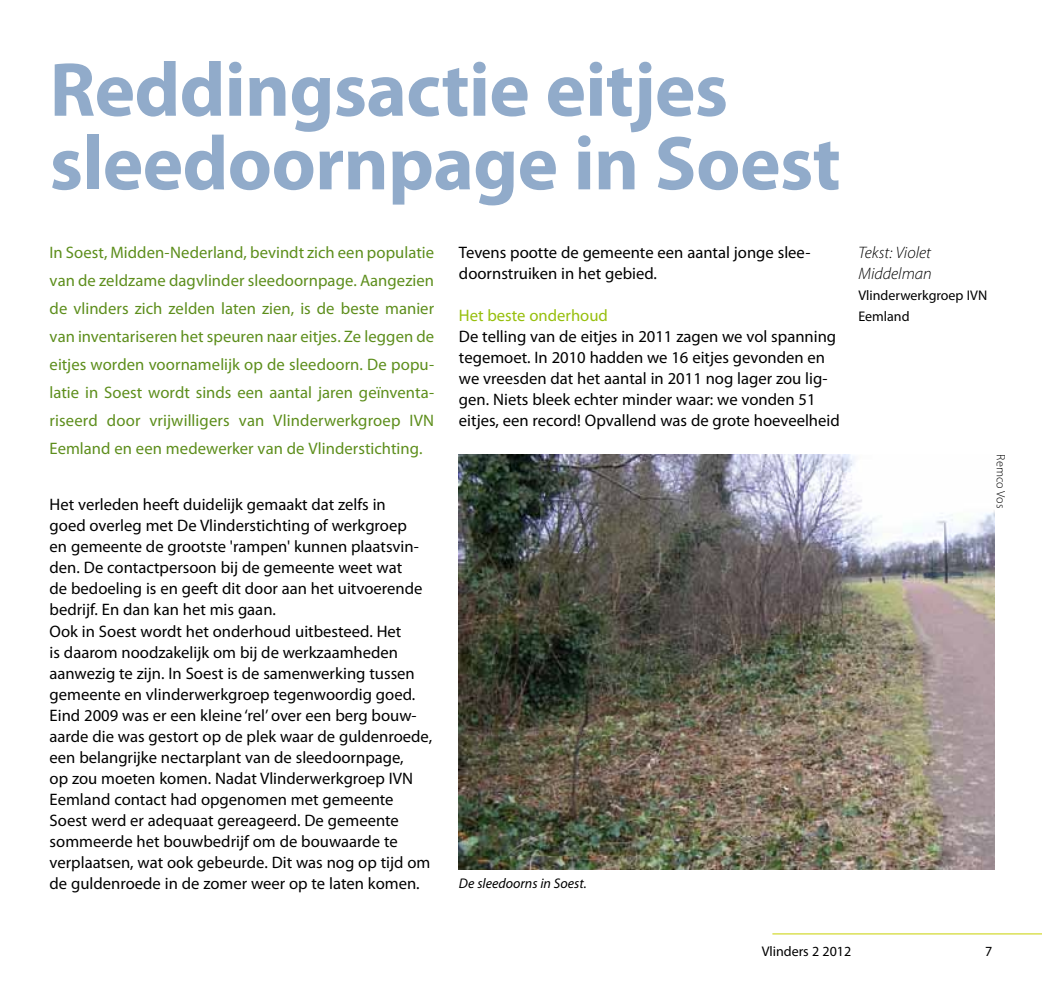
<style>
.page{position:relative;width:1042px;height:1003px;background:#fff}
.page>*{position:absolute;margin:0;border:0;box-sizing:border-box;transform-origin:0 0}
.t1{font:700 77px/73.5px "Myriad Pro";letter-spacing:-.01em;color:#91abca}
.t2{font:16.62px/21px "Myriad Pro";color:#000}
.t3{font:16.62px/28px "Myriad Pro";letter-spacing:.005em;color:#5d8e1c;text-align:justify}
.t4{font:italic 300 16.62px/21px "Myriad Pro";color:#000}
.t5{font:16.62px "Myriad Pro";color:#97bf0d}
.t6{font:14px/21px "Myriad Pro";color:#000}
.t7{font:italic 14px "Myriad Pro";color:#000}
.t8{font:300 12.25px "Myriad Pro";color:#000}
</style>
<div class="page">
<hr style="left:772px;top:933px;width:270px;height:1px;background:#c9d200">
<img style="left:459px;top:454px;width:535px;height:415px">
<h1 class="t1" style="left:50px;top:50px;width:793px">Reddingsactie eitjes sleedoornpage in Soest</h1>
<p class="t3" style="left:50px;top:238px;width:386px">In Soest, Midden-Nederland, bevindt zich een populatie van de zeldzame dagvlinder sleedoornpage. Aangezien de vlinders zich zelden laten zien, is de beste manier van inventariseren het speuren naar eitjes. Ze leggen de eitjes worden voornamelijk op de sleedoorn. De popu&shy;latie in Soest wordt sinds een aantal jaren geïnventa&shy;riseerd door vrijwilligers van Vlinderwerkgroep IVN Eemland en een medewerker van de Vlinderstichting.</p>
<p class="t2" style="left:50px;top:494px;width:384px">Het verleden heeft duidelijk gemaakt dat zelfs in<br>goed overleg met De Vlinderstichting of werkgroep<br>en gemeente de grootste 'rampen' kunnen plaatsvin&shy;den. De contactpersoon bij de gemeente weet wat<br>de bedoeling is en geeft dit door aan het uitvoerende bedrijf. En dan kan het mis gaan.<br>Ook in Soest wordt het onderhoud uitbesteed. Het<br>is daarom noodzakelijk om bij de werkzaamheden aanwezig te zijn. In Soest is de samenwerking tussen gemeente en vlinderwerkgroep tegenwoordig goed.<br>Eind 2009 was er een kleine ‘rel’ over een berg bouw&shy;aarde die was gestort op de plek waar de guldenroede, een belangrijke nectarplant van de sleedoornpage,<br>op zou moeten komen. Nadat Vlinderwerkgroep IVN Eemland contact had opgenomen met gemeente Soest werd er adequaat gereageerd. De gemeente sommeerde het bouwbedrijf om de bouwaarde te verplaatsen, wat ook gebeurde. Dit was nog op tijd om de guldenroede in de zomer weer op te laten komen.</p>
<p class="t2" style="left:459px;top:242px;width:353px">Tevens pootte de gemeente een aantal jonge slee&shy;doornstruiken in het gebied.</p>
<p class="t5" style="left:459px;top:305px;width:150px">Het beste onderhoud</p>
<p class="t2" style="left:459px;top:326px;width:382px">De telling van de eitjes in 2011 zagen we vol spanning tegemoet. In 2010 hadden we 16 eitjes gevonden en we vreesden dat het aantal in 2011 nog lager zou lig&shy;gen. Niets bleek echter minder waar: we vonden 51 eitjes, een record! Opvallend was de grote hoeveelheid</p>
<p class="t7" style="left:459px;top:874px;width:129px">De sleedoorns in Soest.</p>
<p class="t4" style="left:858px;top:242px;width:75px">Tekst: Violet<br>Middelman</p>
<p class="t6" style="left:858px;top:285px;width:130px">Vlinderwerkgroep IVN<br>Eemland</p>
<p class="t8" style="left:1007px;top:454px;width:55px;rotate:90deg">Remco Vos</p>
<p class="t6" style="left:762px;top:940px;width:91px">Vlinders 2 2012</p>
<p class="t6" style="left:985px;top:940px;width:9px">7</p>
</div>
